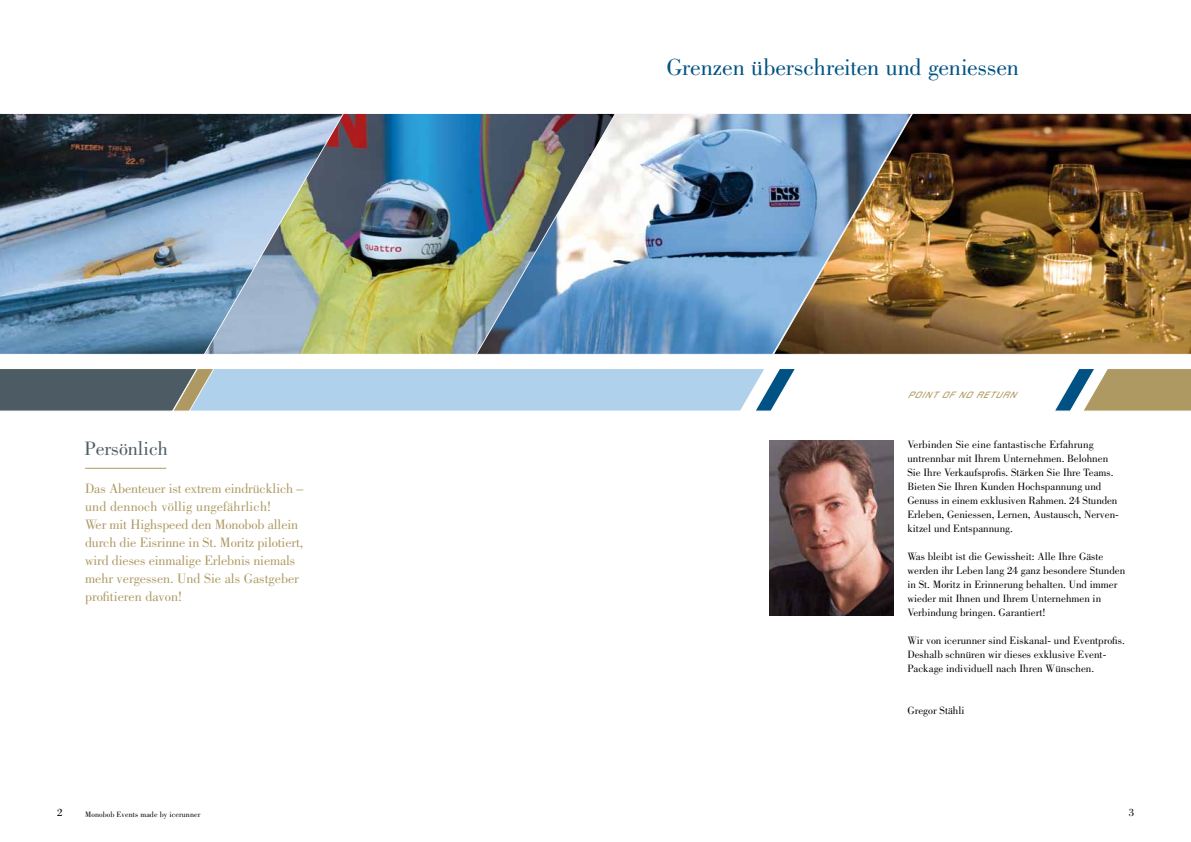
<style>
.page{position:relative;width:1191px;height:842px;background:#fff}
.page>*{position:absolute;margin:0;border:0;box-sizing:border-box;transform-origin:0 0}
.t1{font:24px "Bodoni";letter-spacing:-.005em;color:#005284}
.t2{font:20px "Bodoni";color:#4d5c64}
.t3{font:14px/18px "Bodoni";letter-spacing:-.01em;color:#ae9962}
.t4{font:11px/14px "Bodoni";color:#000}
.t5{font:italic 9px "Russell Square";color:#ae9962}
.t6{font:8px "Bodoni";letter-spacing:.01em;color:#000}
</style>
<div class="page">
<img style="left:0;top:113px;width:203px;height:242px">
<hr style="left:85px;top:468px;width:81px;height:1px;background:#ae9962">
<img style="left:203px;top:113px;width:272px;height:241px">
<img style="left:913px;top:113px;width:278px;height:242px">
<img style="left:475px;top:113px;width:438px;height:242px">
<svg style="left:1055px;top:369px;width:136px;height:42px"></svg>
<svg style="left:0;top:369px;width:795px;height:42px;background:#99b4c8"></svg>
<img style="left:769px;top:440px;width:124px;height:175px">
<h1 class="t1" style="left:666px;top:54px;width:354px">Grenzen überschreiten und geniessen</h1>
<h2 class="t2" style="left:85px;top:437px;width:85px">Persönlich</h2>
<p class="t3" style="left:85px;top:479px;width:220px">Das Abenteuer ist extrem eindrücklich – und dennoch völlig ungefährlich!<br>Wer mit Highspeed den Monobob allein durch die Eisrinne in St. Moritz pilotiert, wird dieses einmalige Erlebnis niemals mehr vergessen. Und Sie als Gastgeber profitieren davon!</p>
<p class="t5" style="left:907px;top:390px;width:8px">POIN</p>
<p class="t5" style="left:931px;top:390px;width:84px">TOFNO RETURN</p>
<p class="t4" style="left:907px;top:437px;width:213px">Verbinden Sie eine fantastische Erfahrung untrennbar mit Ihrem Unternehmen. Belohnen Sie Ihre Verkaufsprofis. Stärken Sie Ihre Teams.<br>Bieten Sie Ihren Kunden Hochspannung und Genuss in einem exklusiven Rahmen. 24 Stunden Erleben, Geniessen, Lernen, Austausch, Nerven&shy;kitzel und Entspannung.</p>
<p class="t4" style="left:907px;top:549px;width:219px">Was bleibt ist die Gewissheit: Alle Ihre Gäste werden ihr Leben lang 24 ganz besondere Stunden in St. Moritz in Erinnerung behalten. Und immer wieder mit Ihnen und Ihrem Unternehmen in Verbindung bringen. Garantiert!</p>
<p class="t4" style="left:907px;top:633px;width:219px">Wir von icerunner sind Eiskanal- und Eventprofis.<br>Deshalb schnüren wir dieses exklusive Event-<br>Package individuell nach Ihren Wünschen.</p>
<p class="t4" style="left:907px;top:703px;width:59px">Gregor Stähli</p>
<p class="t4" style="left:57px;top:806px;width:7px">2</p>
<p class="t6" style="left:85px;top:809px;width:117px">Monobob Events made by icerunner</p>
<p class="t4" style="left:1128px;top:806px;width:7px">3</p>
</div>
